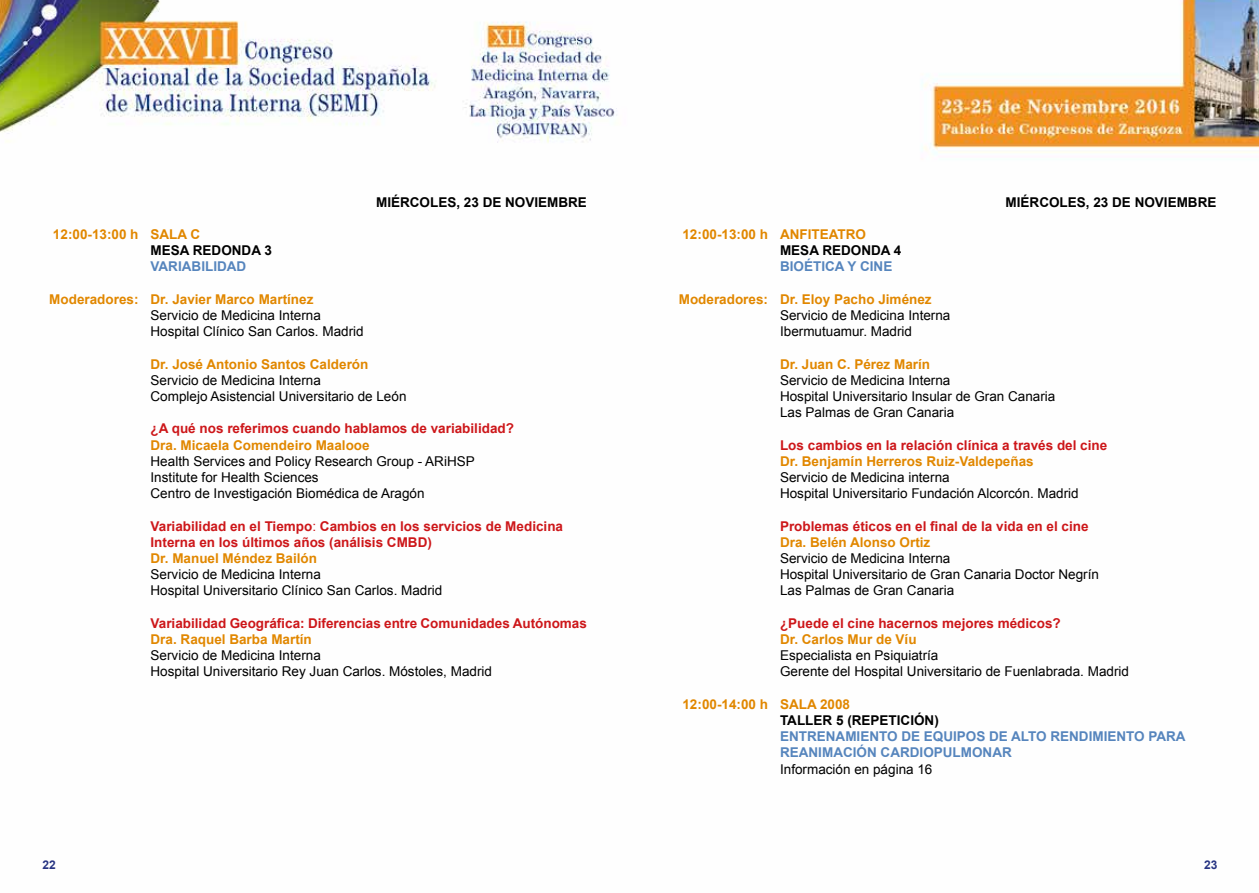
<style>
.page{position:relative;width:1259px;height:893px;background:#fff}
.page>*{position:absolute;margin:0;border:0;box-sizing:border-box;transform-origin:0 0}
.t1{font:13.5px/16.2px "Arial";color:#000}
.t2{font:700 13.5px/16.2px "Arial";color:#cd171a}
.t3{font:700 13.5px "Arial";color:#e18700}
.t4{font:700 13.5px/16.2px "Arial";color:#5685bd}
.t5{font:700 13.5px "Arial";color:#000}
.t6{font:700 12px "Arial";color:#283583}
.s1{font-weight:400}
</style>
<div class="page">
<img style="left:0;top:0;width:1259px;height:154px">
<p class="t5" style="left:376px;top:193px;width:212px">MIÉRCOLES, 23 DE NOVIEMBRE</p>
<p class="t3" style="left:53px;top:225px;width:149px">12:00-13:00 h SALA C</p>
<p class="t5" style="left:151px;top:241px;width:123px">MESA REDONDA 3</p>
<p class="t4" style="left:151px;top:259px;width:97px">VARIABILIDAD</p>
<p class="t3" style="left:49px;top:290px;width:266px">Moderadores: Dr. Javier Marco Martínez</p>
<p class="t1" style="left:151px;top:307px;width:215px">Servicio de Medicina Interna<br>Hospital Clínico San Carlos. Madrid</p>
<p class="t3" style="left:151px;top:355px;width:219px">Dr. José Antonio Santos Calderón</p>
<p class="t1" style="left:151px;top:372px;width:257px">Servicio de Medicina Interna<br>Complejo Asistencial Universitario de León</p>
<p class="t2" style="left:151px;top:421px;width:365px">¿A qué nos referimos cuando hablamos de variabilidad?</p>
<p class="t3" style="left:151px;top:436px;width:221px">Dra. Micaela Comendeiro Maalooe</p>
<p class="t1" style="left:151px;top:453px;width:326px">Health Services and Policy Research Group - ARiHSP<br>Institute for Health Sciences<br>Centro de Investigación Biomédica de Aragón</p>
<p class="t2" style="left:151px;top:518px;width:414px">Variabilidad en el Tiempo<span class="s1">:</span> Cambios en los servicios de Medicina<br>Interna en los últimos años (análisis CMBD)</p>
<p class="t3" style="left:151px;top:549px;width:168px">Dr. Manuel Méndez Bailón</p>
<p class="t1" style="left:151px;top:566px;width:293px">Servicio de Medicina Interna<br>Hospital Universitario Clínico San Carlos. Madrid</p>
<p class="t2" style="left:151px;top:615px;width:438px">Variabilidad Geográfica: Diferencias entre Comunidades Autónomas</p>
<p class="t3" style="left:151px;top:630px;width:163px">Dra. Raquel Barba Martín</p>
<p class="t1" style="left:151px;top:647px;width:343px">Servicio de Medicina Interna<br>Hospital Universitario Rey Juan Carlos. Móstoles, Madrid</p>
<p class="t5" style="left:1005px;top:193px;width:212px">MIÉRCOLES, 23 DE NOVIEMBRE</p>
<p class="t3" style="left:682px;top:225px;width:185px">12:00-13:00 h ANFITEATRO</p>
<p class="t5" style="left:780px;top:241px;width:123px">MESA REDONDA 4</p>
<p class="t4" style="left:780px;top:259px;width:114px">BIOÉTICA Y CINE</p>
<p class="t3" style="left:679px;top:290px;width:254px">Moderadores: Dr. Eloy Pacho Jiménez</p>
<p class="t1" style="left:780px;top:307px;width:172px">Servicio de Medicina Interna<br>Ibermutuamur. Madrid</p>
<p class="t3" style="left:780px;top:355px;width:152px">Dr. Juan C. Pérez Marín</p>
<p class="t1" style="left:780px;top:372px;width:277px">Servicio de Medicina Interna<br>Hospital Universitario Insular de Gran Canaria<br>Las Palmas de Gran Canaria</p>
<p class="t2" style="left:780px;top:437px;width:329px">Los cambios en la relación clínica a través del cine</p>
<p class="t3" style="left:780px;top:452px;width:255px">Dr. Benjamín Herreros Ruiz-Valdepeñas</p>
<p class="t1" style="left:780px;top:469px;width:300px">Servicio de Medicina interna<br>Hospital Universitario Fundación Alcorcón. Madrid</p>
<p class="t2" style="left:780px;top:518px;width:310px">Problemas éticos en el final de la vida en el cine</p>
<p class="t3" style="left:780px;top:533px;width:152px">Dra. Belén Alonso Ortiz</p>
<p class="t1" style="left:780px;top:550px;width:320px">Servicio de Medicina Interna<br>Hospital Universitario de Gran Canaria Doctor Negrín<br>Las Palmas de Gran Canaria</p>
<p class="t2" style="left:780px;top:615px;width:282px">¿Puede el cine hacernos mejores médicos?</p>
<p class="t3" style="left:780px;top:630px;width:138px">Dr. Carlos Mur de Víu</p>
<p class="t1" style="left:780px;top:647px;width:350px">Especialista en Psiquiatría<br>Gerente del Hospital Universitario de Fuenlabrada. Madrid</p>
<p class="t3" style="left:682px;top:695px;width:169px">12:00-14:00 h SALA 2008</p>
<p class="t5" style="left:780px;top:711px;width:160px">TALLER 5 (REPETICIÓN)</p>
<p class="t4" style="left:780px;top:729px;width:407px">ENTRENAMIENTO DE EQUIPOS DE ALTO RENDIMIENTO PARA<br>REANIMACIÓN CARDIOPULMONAR</p>
<p class="t1" style="left:780px;top:761px;width:154px">Información en página 16</p>
<p class="t6" style="left:43px;top:857px;width:15px">22</p>
<p class="t6" style="left:1204px;top:857px;width:15px">23</p>
</div>
